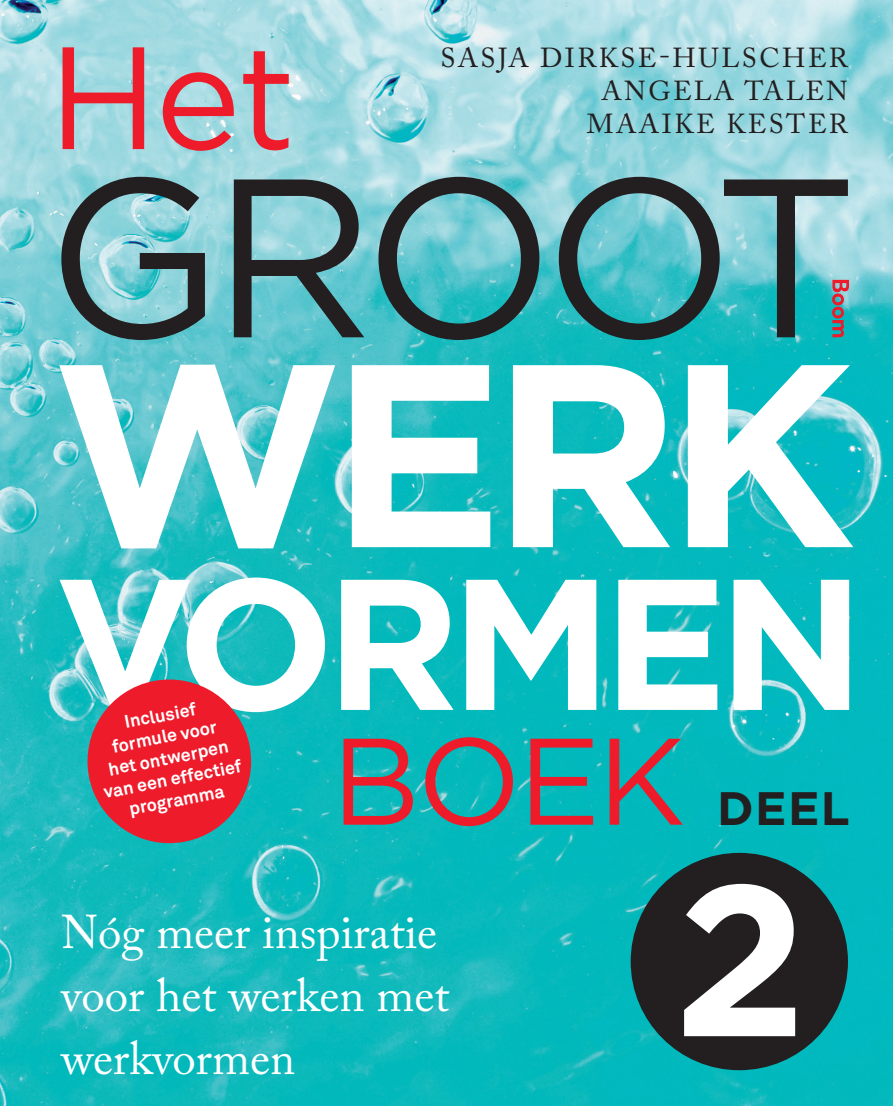
<style>
.page{position:relative;width:893px;height:1106px;background:#fff}
.page>*{position:absolute;margin:0;border:0;box-sizing:border-box;transform-origin:0 0}
.t1{font:700 259.8px "Gotham";color:#fff}
.t2{font:225.3px "Gotham";letter-spacing:-.05em;color:#231f20}
.t3{font:700 214.5px "Gotham";color:#fff}
.t4{font:700 185.85px "Gotham";letter-spacing:-.05em;color:#fff}
.t5{font:145.2px "Gotham";color:#ee1b2b}
.t6{font:122.7px "Gotham";color:#ee1b2b}
.t7{font:46.95px/63.3px "Adobe Caslon Pro";color:#fff}
.t8{font:700 46.8px "Gotham";color:#231f20}
.t9{font:27.3px/32.8px "Adobe Caslon Pro";letter-spacing:.095em;color:#231f20;text-align:right}
.t10{font:700 18px/21.6px "Akkurat Std";color:#fff;text-align:center}
</style>
<div class="page">
<img style="left:0;top:0;width:893px;height:1105px">
<svg style="left:832px;top:280px;width:17px;height:57px"></svg>
<svg style="left:80px;top:672px;width:178px;height:178px;background:#a5505c"></svg>
<div style="left:631px;top:852px;width:217px;height:218px;background:#231f20;border-radius:50%"></div>
<h3 class="t5" style="left:48px;top:17px;width:249px">Het</h3>
<h3 class="t9" style="left:440px;top:41px;width:409px">SASJA DIRKSE-HULSCHER<br>ANGELA TALEN<br>MAAIKE KESTER</h3>
<h2 class="t2" style="left:46px;top:133px;width:814px">GROOT</h2>
<h1 class="t1" style="left:51px;top:283px;width:806px">WERK</h1>
<h3 class="t4" style="left:55px;top:521px;width:811px">VORMEN</h3>
<p class="t10" style="left:89px;top:718px;width:142px;rotate:-11deg">Inclusief formule voor<br>het ontwerpen van een effectief programma</p>
<h3 class="t6" style="left:331px;top:713px;width:356px">BOEK</h3>
<h3 class="t8" style="left:717px;top:777px;width:134px">DEEL</h3>
<h3 class="t7" style="left:61px;top:899px;width:390px">Nóg meer inspiratie voor het werken met werkvormen</h3>
<h3 class="t3" style="left:674px;top:818px;width:135px">2</h3>
</div>
